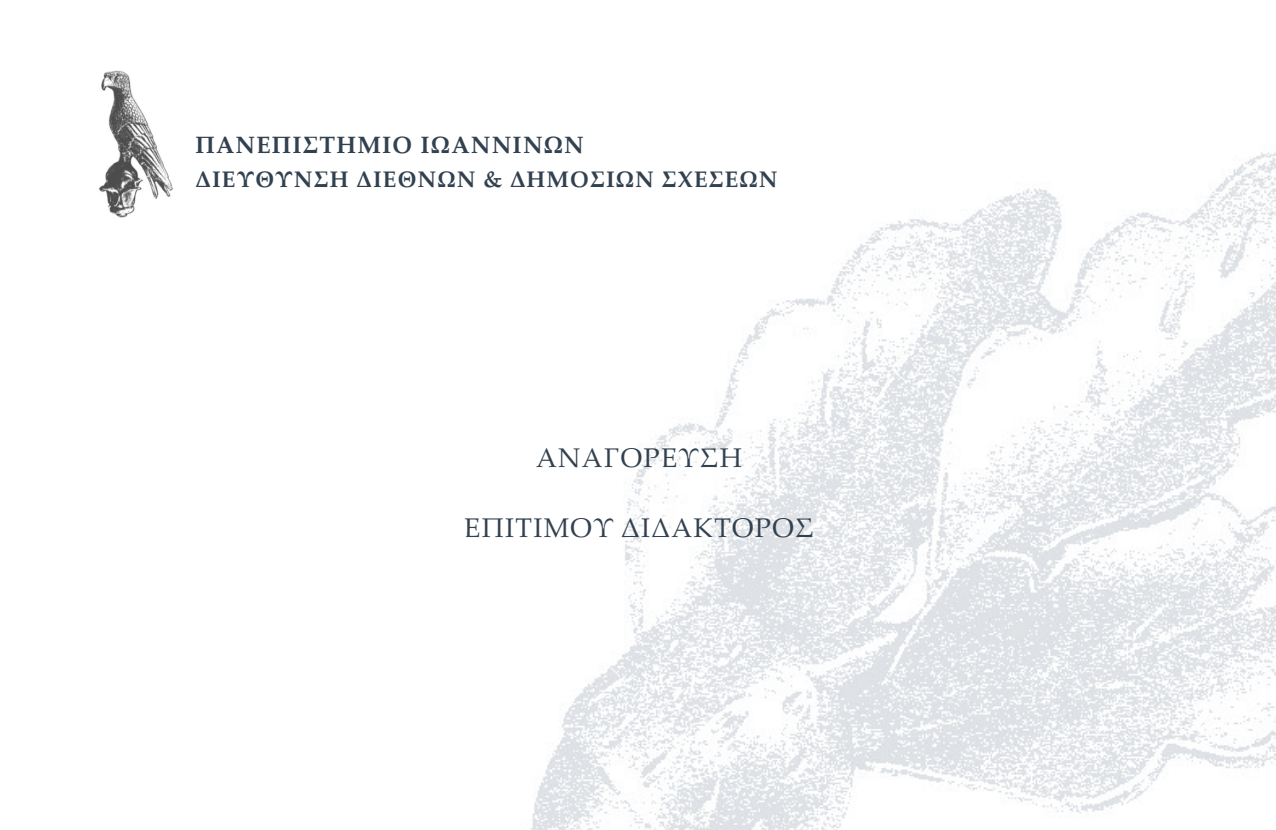
<style>
.page{position:relative;width:1276px;height:830px;background:#fff}
.page>*{position:absolute;margin:0;border:0;box-sizing:border-box;transform-origin:0 0}
.t1{font:27px "Palatino Linotype";letter-spacing:.05em;color:#324150}
.t2{font:700 23.62px "Palatino Linotype";letter-spacing:.05em;color:#324150}
.t3{font:700 22.5px "Palatino Linotype";letter-spacing:.05em;color:#324150}
</style>
<div class="page">
<img style="left:530px;top:152px;width:746px;height:677px">
<img style="left:100px;top:70px;width:73px;height:148px">
<p class="t2" style="left:195px;top:131px;width:390px">ΠΑΝΕΠΙΣΤΗΜΙΟ ΙΩΑΝΝΙΝΩΝ</p>
<p class="t3" style="left:195px;top:166px;width:583px">ΔΙΕΥΘΥΝΣΗ ΔΙΕΘΝΩΝ &amp; ΔΗΜΟΣΙΩΝ ΣΧΕΣΕΩΝ</p>
<p class="t1" style="left:536px;top:442px;width:207px">ΑΝΑΓΟΡΕΥΣΗ</p>
<p class="t1" style="left:464px;top:511px;width:351px">ΕΠΙΤΙΜΟΥ ΔΙΔΑΚΤΟΡΟΣ</p>
</div>
